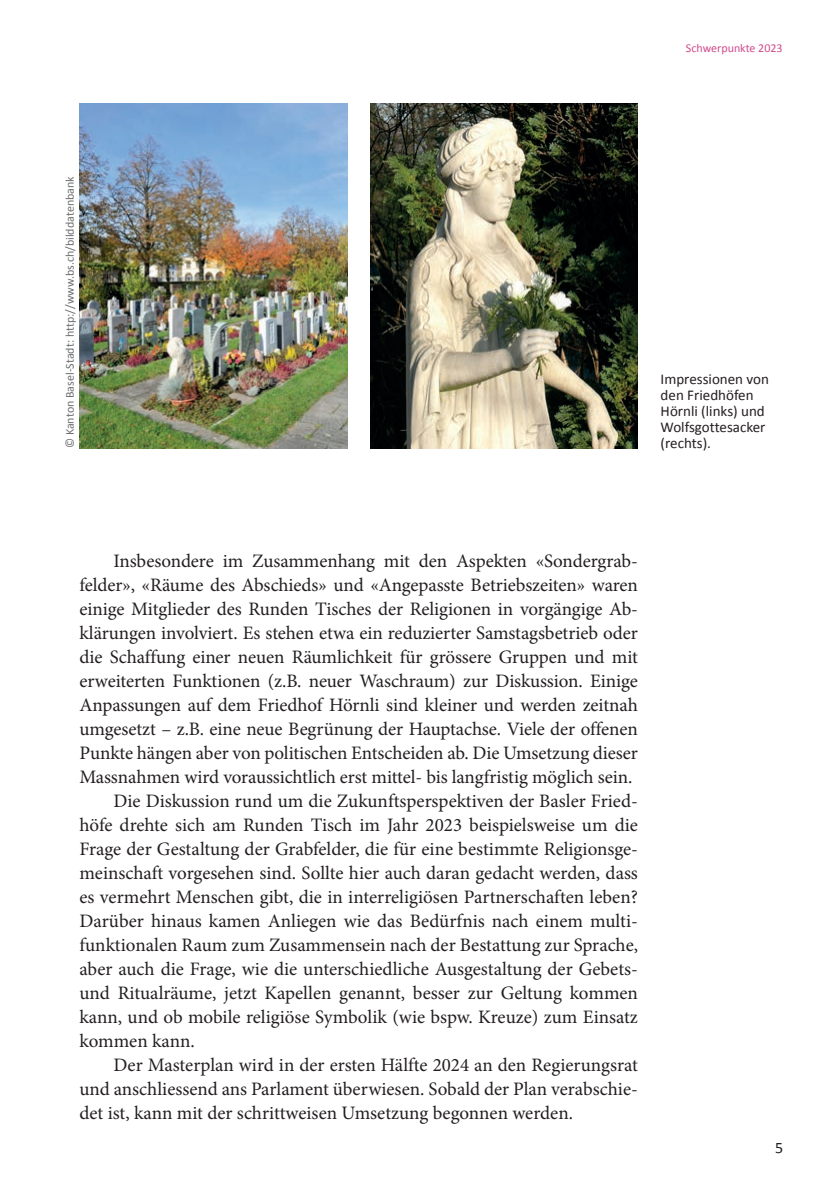
<style>
.page{position:relative;width:840px;height:1191px;background:#fff}
.page>*{position:absolute;margin:0;border:0;box-sizing:border-box;transform-origin:0 0}
.t1{font:19px "Minion Pro";letter-spacing:-.005em;color:#231f20}
.t2{font:16px "Calibri";color:#231f20}
.t3{font:15px/16px "Calibri";color:#231f20}
.t4{font:12px "Calibri";color:#6c6d70}
.t5{font:12px "Calibri";color:#cf4b8c}
</style>
<div class="page">
<img style="left:79px;top:103px;width:268px;height:345px">
<img style="left:370px;top:103px;width:267px;height:345px">
<p class="t5" style="left:685px;top:40px;width:98px">Schwerpunkte 2023</p>
<p class="t4" style="left:62px;top:448px;width:273px;rotate:-90deg">© Kanton Basel-Stadt: http://www.bs.ch/bilddatenbank</p>
<p class="t3" style="left:660px;top:371px;width:110px">Impressionen von den Friedhöfen<br>Hörnli (links) und<br>Wolfsgottesacker (rechts).</p>
<p class="t1" style="left:113px;top:548px;width:525px">Insbesondere im Zusammenhang mit den Aspekten «Sondergrab-</p>
<p class="t1" style="left:79px;top:572px;width:559px">felder», «Räume des Abschieds» und «Angepasste Betriebszeiten» waren</p>
<p class="t1" style="left:79px;top:596px;width:559px">einige Mitglieder des Runden Tisches der Religionen in vorgängige Ab-</p>
<p class="t1" style="left:79px;top:620px;width:559px">klärungen involviert. Es stehen etwa ein reduzierter Samstagsbetrieb oder</p>
<p class="t1" style="left:79px;top:644px;width:559px">die Schaffung einer neuen Räumlichkeit für grössere Gruppen und mit</p>
<p class="t1" style="left:79px;top:668px;width:559px">erweiterten Funktionen (z.B. neuer Waschraum) zur Diskussion. Einige</p>
<p class="t1" style="left:79px;top:692px;width:559px">Anpassungen auf dem Friedhof Hörnli sind kleiner und werden zeitnah</p>
<p class="t1" style="left:79px;top:716px;width:559px">umgesetzt – z.B. eine neue Begrünung der Hauptachse. Viele der offenen</p>
<p class="t1" style="left:79px;top:740px;width:559px">Punkte hängen aber von politischen Entscheiden ab. Die Umsetzung dieser</p>
<p class="t1" style="left:79px;top:764px;width:554px">Massnahmen wird voraussichtlich erst mittel- bis langfristig möglich sein.</p>
<p class="t1" style="left:113px;top:788px;width:525px">Die Diskussion rund um die Zukunftsperspektiven der Basler Fried-</p>
<p class="t1" style="left:79px;top:812px;width:559px">höfe drehte sich am Runden Tisch im Jahr 2023 beispielsweise um die</p>
<p class="t1" style="left:79px;top:836px;width:559px">Frage der Gestaltung der Grabfelder, die für eine bestimmte Religionsge-</p>
<p class="t1" style="left:79px;top:860px;width:559px">meinschaft vorgesehen sind. Sollte hier auch daran gedacht werden, dass</p>
<p class="t1" style="left:79px;top:884px;width:559px">es vermehrt Menschen gibt, die in interreligiösen Partnerschaften leben?</p>
<p class="t1" style="left:79px;top:908px;width:559px">Darüber hinaus kamen Anliegen wie das Bedürfnis nach einem multi-</p>
<p class="t1" style="left:79px;top:932px;width:559px">funktionalen Raum zum Zusammensein nach der Bestattung zur Sprache,</p>
<p class="t1" style="left:79px;top:956px;width:559px">aber auch die Frage, wie die unterschiedliche Ausgestaltung der Gebets-</p>
<p class="t1" style="left:79px;top:980px;width:559px">und Ritualräume, jetzt Kapellen genannt, besser zur Geltung kommen</p>
<p class="t1" style="left:79px;top:1004px;width:559px">kann, und ob mobile religiöse Symbolik (wie bspw. Kreuze) zum Einsatz</p>
<p class="t1" style="left:79px;top:1028px;width:117px">kommen kann.</p>
<p class="t1" style="left:113px;top:1052px;width:525px">Der Masterplan wird in der ersten Hälfte 2024 an den Regierungsrat</p>
<p class="t1" style="left:79px;top:1076px;width:559px">und anschliessend ans Parlament überwiesen. Sobald der Plan verabschie-</p>
<p class="t1" style="left:79px;top:1100px;width:495px">det ist, kann mit der schrittweisen Umsetzung begonnen werden.</p>
<p class="t2" style="left:774px;top:1138px;width:10px">5</p>
</div>
